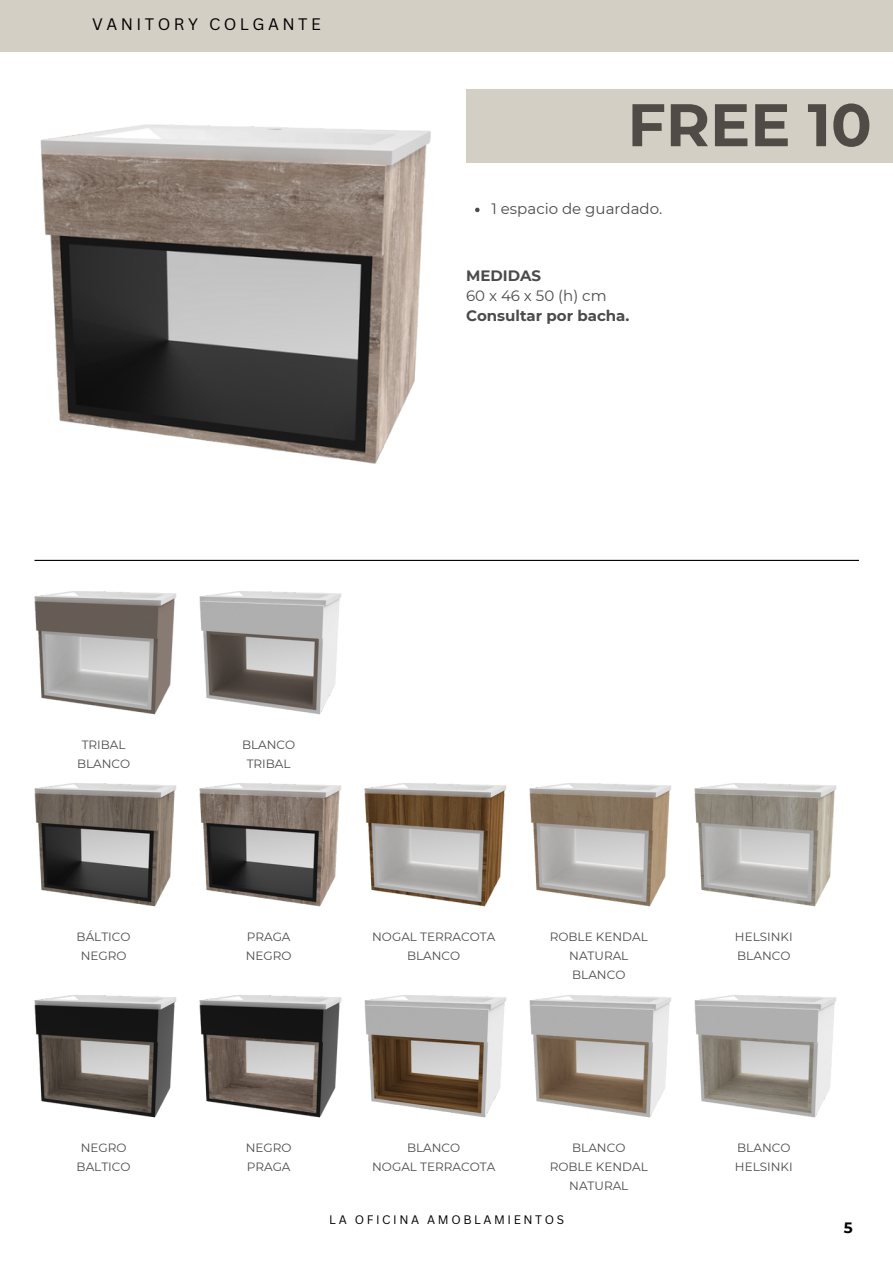
<style>
.page{position:relative;width:893px;height:1264px;background:#fff}
.page>*{position:absolute;margin:0;border:0;box-sizing:border-box;transform-origin:0 0}
.t1{font:700 60px "Montserrat";color:#514b47}
.t2{font:16.2px "Canva Sans";letter-spacing:.215em;color:#000}
.t3{font:700 15px/20.2px "Montserrat";color:#4c4a4b}
.t4{font:15px "Montserrat";color:#4c4a4b}
.t5{font:700 15px "Montserrat";color:#000}
.t6{font:12px "Montserrat";color:#4c4a4b}
.t7{font:12px "Canva Sans";letter-spacing:.215em;color:#000}
.s1{font-weight:400}
</style>
<div class="page">
<div style="left:0;top:0;width:892px;height:51px;background:#d3cfc5"></div>
<img style="left:40px;top:124px;width:391px;height:340px">
<div style="left:466px;top:89px;width:426px;height:73px;background:#d3cfc5"></div>
<hr style="left:34px;top:560px;width:824px;height:1px;background:#000">
<img style="left:34px;top:783px;width:142px;height:124px">
<img style="left:364px;top:783px;width:143px;height:124px">
<img style="left:529px;top:783px;width:142px;height:124px">
<img style="left:364px;top:995px;width:142px;height:123px">
<img style="left:694px;top:995px;width:142px;height:123px">
<img style="left:34px;top:995px;width:143px;height:123px">
<img style="left:529px;top:995px;width:142px;height:123px">
<img style="left:694px;top:783px;width:142px;height:124px">
<img style="left:199px;top:995px;width:143px;height:123px">
<img style="left:199px;top:783px;width:142px;height:124px">
<svg style="left:475px;top:208px;width:4px;height:4px"></svg>
<img style="left:34px;top:591px;width:142px;height:124px">
<img style="left:199px;top:591px;width:142px;height:124px">
<p class="t2" style="left:92px;top:13px;width:230px">VANITORY COLGANTE</p>
<h3 class="t1" style="left:627px;top:88px;width:246px">FREE 10</h3>
<h3 class="t4" style="left:491px;top:200px;width:172px">1 espacio de guardado.</h3>
<p class="t3" style="left:466px;top:265px;width:165px">MEDIDAS<br><span class="s1">60 x 46 x 50 (h) cm<br></span>Consultar por bacha.</p>
<p class="t6" style="left:82px;top:737px;width:45px">TRIBAL</p>
<p class="t6" style="left:77px;top:756px;width:55px">BLANCO</p>
<p class="t6" style="left:242px;top:737px;width:55px">BLANCO</p>
<p class="t6" style="left:247px;top:756px;width:45px">TRIBAL</p>
<p class="t6" style="left:77px;top:929px;width:55px">BÁLTICO</p>
<p class="t6" style="left:81px;top:948px;width:47px">NEGRO</p>
<p class="t6" style="left:247px;top:929px;width:45px">PRAGA</p>
<p class="t6" style="left:246px;top:948px;width:47px">NEGRO</p>
<p class="t6" style="left:372px;top:929px;width:124px">NOGAL TERRACOTA</p>
<p class="t6" style="left:407px;top:948px;width:55px">BLANCO</p>
<h2 class="t6" style="left:549px;top:929px;width:99px">ROBLE KENDAL</h2>
<p class="t6" style="left:569px;top:948px;width:61px">NATURAL</p>
<h1 class="t6" style="left:572px;top:967px;width:55px">BLANCO</h1>
<p class="t6" style="left:735px;top:929px;width:59px">HELSINKI</p>
<p class="t6" style="left:737px;top:948px;width:55px">BLANCO</p>
<p class="t6" style="left:81px;top:1140px;width:47px">NEGRO</p>
<p class="t6" style="left:77px;top:1159px;width:55px">BALTICO</p>
<p class="t6" style="left:246px;top:1140px;width:47px">NEGRO</p>
<p class="t6" style="left:247px;top:1159px;width:45px">PRAGA</p>
<p class="t6" style="left:407px;top:1140px;width:55px">BLANCO</p>
<p class="t6" style="left:372px;top:1159px;width:124px">NOGAL TERRACOTA</p>
<p class="t6" style="left:572px;top:1140px;width:55px">BLANCO</p>
<p class="t6" style="left:549px;top:1159px;width:99px">ROBLE KENDAL</p>
<p class="t6" style="left:569px;top:1178px;width:61px">NATURAL</p>
<p class="t6" style="left:737px;top:1140px;width:55px">BLANCO</p>
<p class="t6" style="left:735px;top:1159px;width:59px">HELSINKI</p>
<p class="t7" style="left:329px;top:1211px;width:236px">LA OFICINA AMOBLAMIENTOS</p>
<p class="t5" style="left:843px;top:1218px;width:10px">5</p>
</div>
